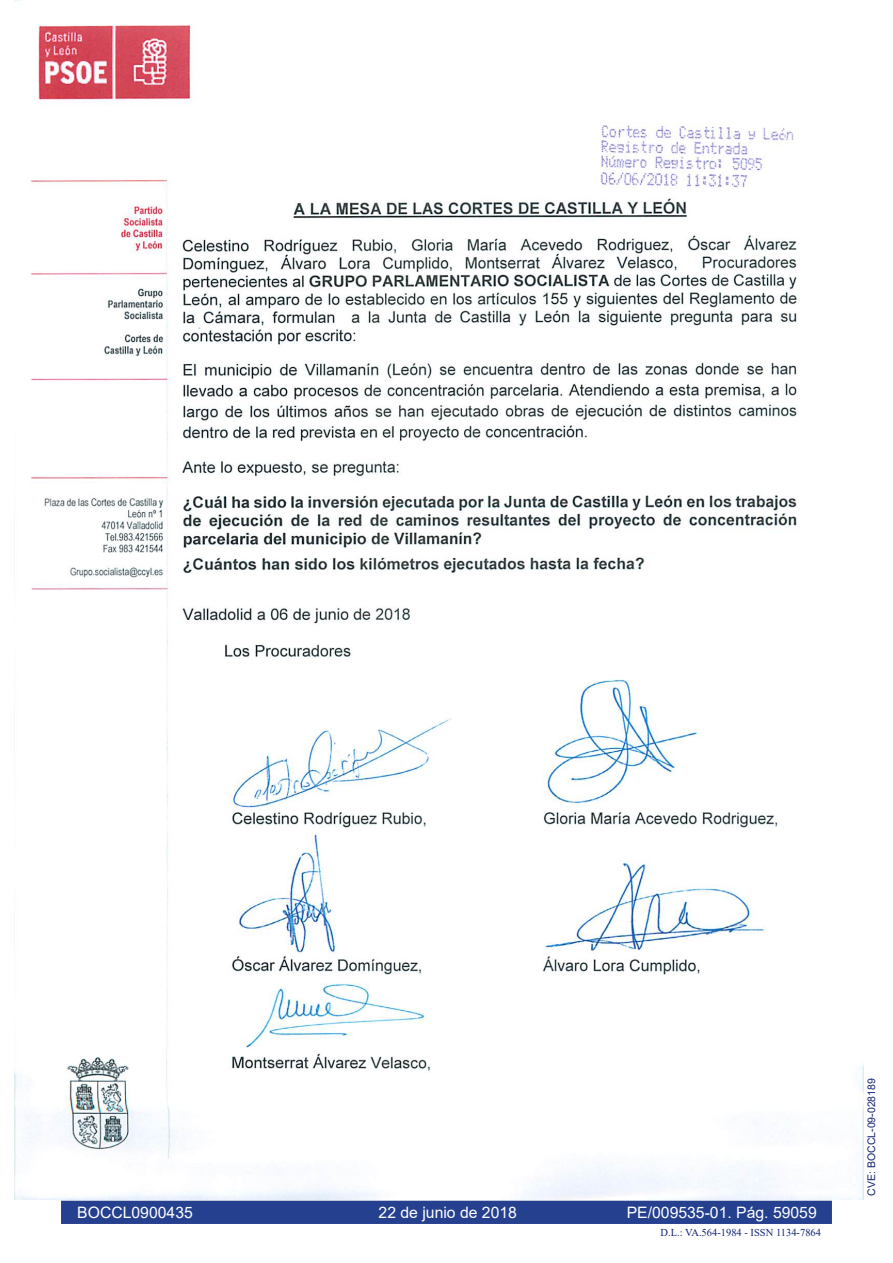
<style>
.page{position:relative;width:893px;height:1263px;background:#fff}
.page>*{position:absolute;margin:0;border:0;box-sizing:border-box;transform-origin:0 0}
.t1{font:15.75px "Arial";color:#fff}
.t2{font:10.5px "Times New Roman";color:#132477}
.t3{font:10.5px "Arial";color:#132477}
</style>
<div class="page">
<div style="left:60px;top:1200px;width:773px;height:25px;background:#25408f"></div>
<div style="left:60px;top:1199px;width:773px;height:26px;border:2px solid #fff"></div>
<img style="left:15px;top:0;width:848px;height:1200px">
<p class="t1" style="left:77px;top:1202px;width:117px">BOCCL0900435</p>
<p class="t1" style="left:379px;top:1202px;width:140px">22 de junio de 2018</p>
<p class="t1" style="left:627px;top:1202px;width:192px">PE/009535-01. Pág. 59059</p>
<p class="t2" style="left:661px;top:1225px;width:162px">D.L.: VA.564-1984 - ISSN 1134-7864</p>
<p class="t3" style="left:864px;top:1195px;width:119px;rotate:-90deg">CVE: BOCCL-09-028189</p>
</div>
